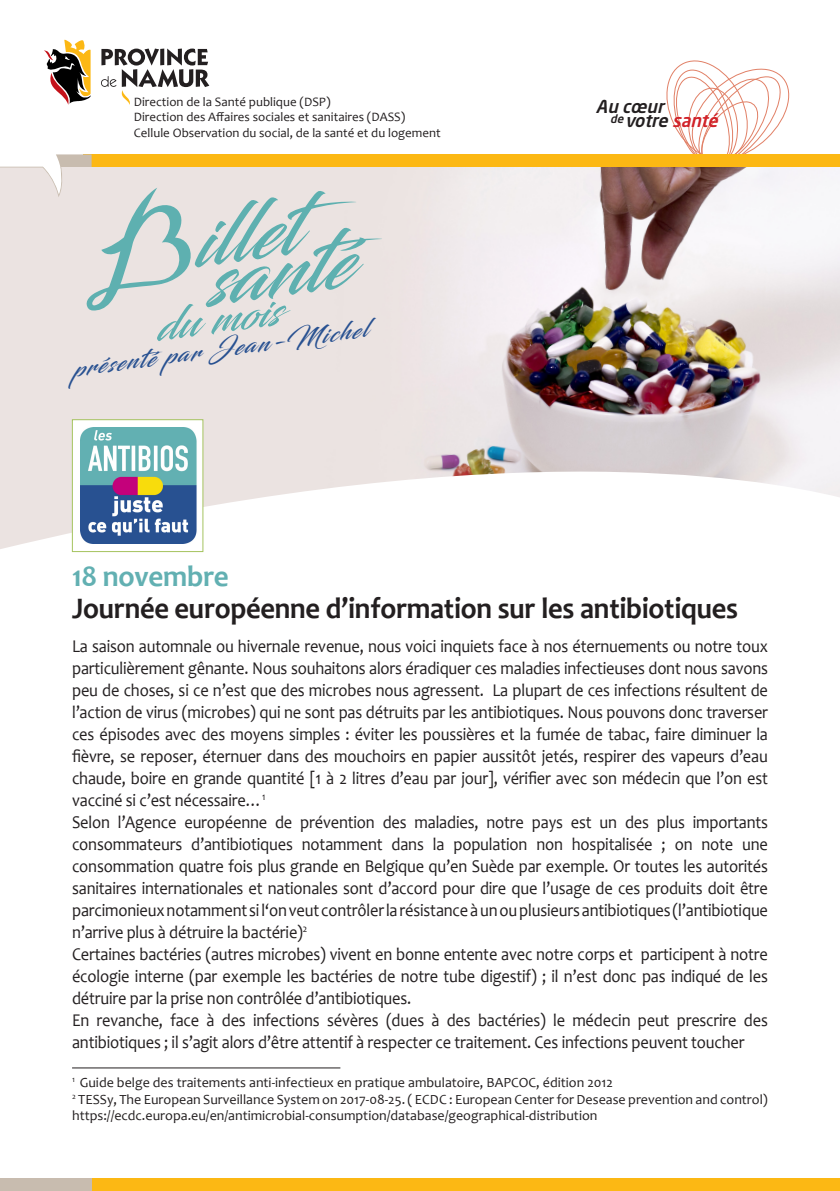
<style>
.page{position:relative;width:840px;height:1191px;background:#fff}
.page>*{position:absolute;margin:0;border:0;box-sizing:border-box;transform-origin:0 0}
.t1{font:80px "Blacksword";color:#5eb0b0}
.t2{font:44px "Blacksword";color:#5eb0b0}
.t3{font:700 30px "Candara";letter-spacing:-.01em;color:#231f20;scale:.95 1}
.t4{font:700 30px "Candara";letter-spacing:-.01em;color:#62b0b2}
.t5{font:24px "Blacksword";color:#285191}
.t6{font:18px/22px "Candara";letter-spacing:-.01em;color:#231f20;text-align:justify;scale:.91 1}
.t7{font:italic 500 17.6px "Neo Sans Std";color:#231f20}
.t8{font:14px/16.8px "Candara";color:#231f20}
.t9{font:12.8px "Candara";color:#231f20}
.s1{color:#d1232a}
</style>
<div class="page">
<img style="left:0;top:196px;width:839px;height:353px">
<svg style="left:102px;top:48px;width:737px;height:148px"></svg>
<svg style="left:659px;top:54px;width:137px;height:117px"></svg>
<div style="left:83px;top:154px;width:756px;height:13px;background:#fcb814"></div>
<svg style="left:44px;top:39px;width:47px;height:66px"></svg>
<svg style="left:101px;top:49px;width:108px;height:56px"></svg>
<div style="left:0;top:1178px;width:241px;height:13px;background:#c8bcaf"></div>
<div style="left:92px;top:1178px;width:747px;height:13px;background:#fcb814"></div>
<svg style="left:0;top:154px;width:208px;height:157px"></svg>
<hr style="left:72px;top:1067px;width:268px;height:1px;background:#231f20">
<div style="left:72px;top:420px;width:131px;height:131px;background:#fff"></div>
<img style="left:80px;top:428px;width:117px;height:115px">
<div style="left:72px;top:419px;width:131px;height:133px;border:1px solid #a5c35f"></div>
<p class="t9" style="left:134px;top:94px;width:198px">Direction de la Santé publique (DSP)</p>
<p class="t9" style="left:134px;top:109px;width:273px">Direction des Affaires sociales et sanitaires (DASS)</p>
<p class="t9" style="left:134px;top:125px;width:308px">Cellule Observation du social, de la santé et du logement</p>
<p class="t1" style="left:186px;top:193px;width:106px;rotate:-8deg">illet</p>
<p class="t1" style="left:199px;top:232px;width:148px;rotate:-8deg">santé</p>
<p class="t2" style="left:153px;top:301px;width:127px;rotate:-8deg">du mois</p>
<p class="t5" style="left:71px;top:355px;width:298px;rotate:-8deg">présenté par Jean-Michel</p>
<p class="t7" style="left:595px;top:95px;width:74px">Au cœur</p>
<p class="t7" style="left:610px;top:109px;width:114px"><sup>de</sup> votre <span class="s1">santé</span></p>
<p class="t4" style="left:72px;top:558px;width:158px">18 novembre</p>
<p class="t3" style="left:72px;top:590px;width:702px">Journée européenne d’information sur les antibiotiques</p>
<p class="t6" style="left:72px;top:635px;width:765px">La saison automnale ou hivernale revenue, nous voici inquiets face à nos éternuements ou notre toux particulièrement gênante. Nous souhaitons alors éradiquer ces maladies infectieuses dont nous savons peu de choses, si ce n’est que des microbes nous agressent. La plupart de ces infections résultent de l’action de virus (microbes) qui ne sont pas détruits par les antibiotiques. Nous pouvons donc traverser ces épisodes avec des moyens simples : éviter les poussières et la fumée de tabac, faire diminuer la fièvre, se reposer, éternuer dans des mouchoirs en papier aussitôt jetés, respirer des vapeurs d’eau chaude, boire en grande quantité [1 à 2 litres d’eau par jour], vérifier avec son médecin que l’on est vacciné si c’est nécessaire…<sup>1</sup></p>
<p class="t6" style="left:72px;top:811px;width:765px">Selon l’Agence européenne de prévention des maladies, notre pays est un des plus importants consommateurs d’antibiotiques notamment dans la population non hospitalisée ; on note une consommation quatre fois plus grande en Belgique qu’en Suède par exemple. Or toutes les autorités sanitaires internationales et nationales sont d’accord pour dire que l’usage de ces produits doit être parcimonieux notamment si l‘on veut contrôler la résistance à un ou plusieurs antibiotiques (l’antibiotique n’arrive plus à détruire la bactérie)<sup>2</sup></p>
<p class="t6" style="left:72px;top:943px;width:765px">Certaines bactéries (autres microbes) vivent en bonne entente avec notre corps et participent à notre écologie interne (par exemple les bactéries de notre tube digestif) ; il n’est donc pas indiqué de les détruire par la prise non contrôlée d’antibiotiques.</p>
<p class="t6" style="left:72px;top:1009px;width:765px">En revanche, face à des infections sévères (dues à des bactéries) le médecin peut prescrire des antibiotiques ; il s’agit alors d’être attentif à respecter ce traitement. Ces infections peuvent toucher</p>
<p class="t8" style="left:72px;top:1074px;width:542px"><sup>1</sup> Guide belge des traitements anti-infectieux en pratique ambulatoire, BAPCOC, édition 2012</p>
<p class="t8" style="left:72px;top:1090px;width:697px"><sup>2</sup> TESSy, The European Surveillance System on 2017-08-25. ( ECDC : European Center for Desease prevention and control) https://ecdc.europa.eu/en/antimicrobial-consumption/database/geographical-distribution</p>
</div>
